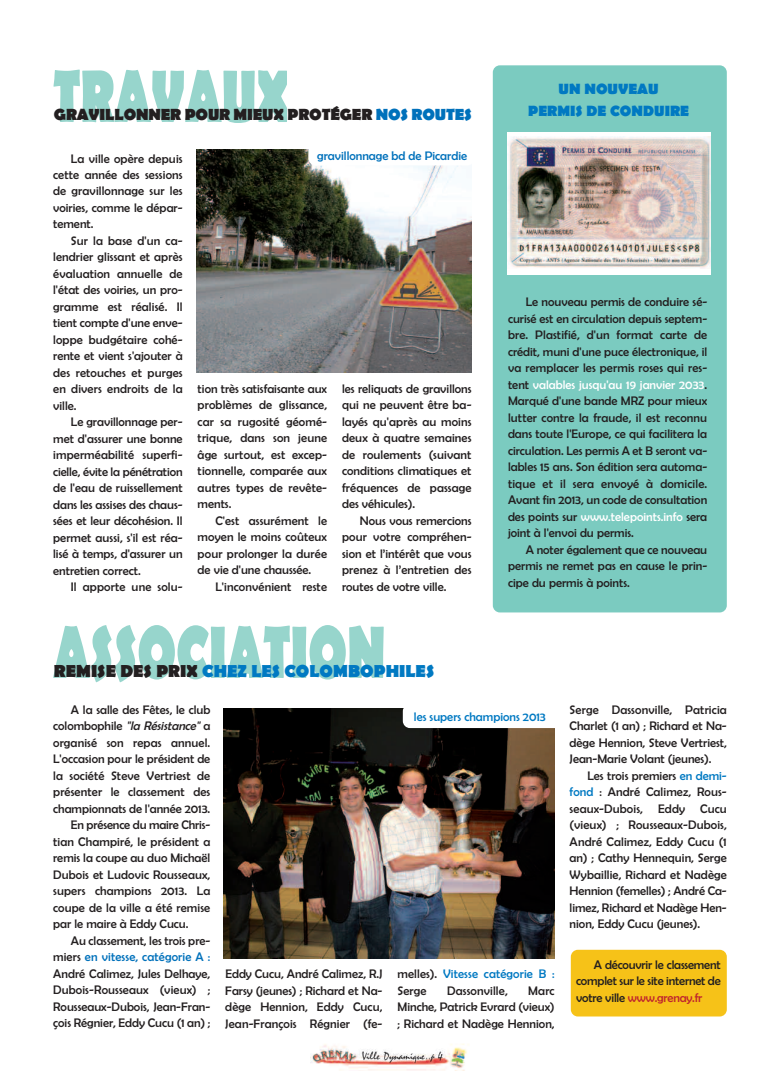
<style>
.page{position:relative;width:780px;height:1088px;background:#fff}
.page>*{position:absolute;margin:0;border:0;box-sizing:border-box;transform-origin:0 0}
.t1{font:700 17.5px "Berlin Sans FB";color:#0079c2}
.t2{font:700 16.25px "Berlin Sans FB";letter-spacing:-.01em;color:#231f20}
.t3{font:700 15px/22.2px "Berlin Sans FB";color:#0079c2;text-align:center}
.t4{font:12.5px/16.5px "Berlin Sans FB";color:#231f20;text-align:justify}
.t5{font:12.5px/16.5px "Berlin Sans FB";letter-spacing:.01em;color:#0079c2}
.t6{font:12.5px "Berlin Sans FB";color:#0071bb}
.t7{font:italic 12.5px "Berlin Sans FB";color:#231f20}
.s1{color:#0071bb}
.s2{color:#fff}
.s3{color:#231f20}
.s4{font-style:normal}
.s5{color:#0079c2}
.s6{color:#c0262d}
</style>
<div class="page">
<img style="left:310px;top:1044px;width:159px;height:26px">
<svg style="left:53px;top:625px;width:237px;height:57px"></svg>
<img style="left:224px;top:708px;width:330px;height:250px">
<div style="left:403px;top:704px;width:160px;height:24px;background:#fff;border-radius:7px"></div>
<svg style="left:53px;top:70px;width:202px;height:52px"></svg>
<img style="left:197px;top:150px;width:274px;height:223px">
<div style="left:493px;top:65px;width:233px;height:547px;background:#7bcbc0;border-radius:7px"></div>
<div style="left:507px;top:132px;width:203px;height:142px;background:#fff"></div>
<img style="left:508px;top:137px;width:202px;height:132px">
<div style="left:308px;top:144px;width:166px;height:21px;background:#fff;border-radius:7px"></div>
<div style="left:570px;top:950px;width:156px;height:66px;background:#f6c218;border-radius:7px"></div>
<h2 class="t2" style="left:54px;top:105px;width:419px">GRAVILLONNER POUR MIEUX PROTÉGER <span class="s1">NOS ROUTES</span></h2>
<p class="t4" style="left:53px;top:150px;width:131px;text-indent:18px">La ville opère depuis cette année des sessions de gravillonnage sur les voiries, comme le dépar&shy;tement.</p>
<p class="t4" style="left:53px;top:232px;width:131px;text-indent:18px">Sur la base d'un ca&shy;lendrier glissant et après évaluation annuelle de l'état des voiries, un pro&shy;gramme est réalisé. Il tient compte d'une enve&shy;loppe budgétaire cohé&shy;rente et vient s'ajouter à des retouches et purges en divers endroits de la ville.</p>
<p class="t4" style="left:53px;top:414px;width:131px;text-indent:18px">Le gravillonnage per&shy;met d'assurer une bonne imperméabilité superfi&shy;cielle, évite la pénétration de l'eau de ruissellement dans les assises des chaus&shy;sées et leur décohésion. Il permet aussi, s'il est réa&shy;lisé à temps, d'assurer un entretien correct.</p>
<p class="t4" style="left:71px;top:579px;width:113px">Il apporte une solu-</p>
<p class="t6" style="left:317px;top:149px;width:151px">gravillonnage bd de Picardie</p>
<p class="t4" style="left:198px;top:380px;width:131px">tion très satisfaisante aux problèmes de glissance, car sa rugosité géomé&shy;trique, dans son jeune âge surtout, est excep&shy;tionnelle, comparée aux autres types de revête&shy;ments.</p>
<p class="t4" style="left:198px;top:512px;width:131px;text-indent:18px">C'est assurément le moyen le moins coûteux pour prolonger la durée de vie d'une chaussée.</p>
<p class="t4" style="left:215px;top:578px;width:113px">L'inconvénient reste</p>
<p class="t4" style="left:342px;top:380px;width:131px">les reliquats de gravillons qui ne peuvent être ba&shy;layés qu'après au moins deux à quatre semaines de roulements (suivant conditions climatiques et fréquences de passage des véhicules).</p>
<p class="t4" style="left:342px;top:512px;width:131px;text-indent:18px">Nous vous remercions pour votre compréhen&shy;sion et l’intérêt que vous prenez à l’entretien des routes de votre ville.</p>
<p class="t3" style="left:528px;top:78px;width:162px">UN NOUVEAU<br>PERMIS DE CONDUIRE</p>
<p class="t4" style="left:508px;top:294px;width:201px;text-indent:18px">Le nouveau permis de conduire sé&shy;curisé est en circulation depuis septem&shy;bre. Plastifié, d'un format carte de crédit, muni d'une puce électronique, il va remplacer les permis roses qui res&shy;tent <span class="s2">valables jusqu'au 19 janvier 2033</span>.<br>Marqué d'une bande MRZ pour mieux lutter contre la fraude, il est reconnu dans toute l'Europe, ce qui facilitera la circulation. Les permis A et B seront va&shy;lables 15 ans. Son édition sera automa&shy;tique et il sera envoyé à domicile.<br>Avant fin 2013, un code de consultation des points sur <span class="s2">www.telepoints.info</span> sera joint à l'envoi du permis.</p>
<p class="t4" style="left:508px;top:541px;width:201px;text-indent:18px">A noter également que ce nouveau permis ne remet pas en cause le prin&shy;cipe du permis à points.</p>
<h1 class="t1" style="left:54px;top:660px;width:382px"><span class="s3">REMISE DES PRIX</span> CHEZ LES COLOMBOPHILES</h1>
<p class="t4" style="left:71px;top:701px;width:141px">A la salle des Fêtes, le club</p>
<p class="t7" style="left:53px;top:719px;width:159px"><span class="s4">colombophile</span> "laRésistance"<span class="s4">a</span></p>
<p class="t4" style="left:53px;top:734px;width:159px">organisé son repas annuel.</p>
<p class="t4" style="left:53px;top:751px;width:159px">L'occasion pour le président de</p>
<p class="t4" style="left:53px;top:767px;width:159px">la société Steve Vertriest de</p>
<p class="t4" style="left:53px;top:784px;width:159px">présenter le classement des</p>
<p class="t4" style="left:53px;top:800px;width:159px">championnats de l'année 2013.</p>
<p class="t4" style="left:71px;top:817px;width:141px">En présence du maire Chris-</p>
<p class="t4" style="left:53px;top:833px;width:159px">tian Champiré, le président a</p>
<p class="t4" style="left:53px;top:850px;width:159px">remis la coupe au duo Michaël</p>
<p class="t4" style="left:53px;top:866px;width:159px">Dubois et Ludovic Rousseaux,</p>
<p class="t4" style="left:53px;top:883px;width:159px">supers champions 2013. La</p>
<p class="t4" style="left:53px;top:899px;width:159px">coupe de la ville a été remise</p>
<p class="t4" style="left:53px;top:916px;width:137px">par le maire à Eddy Cucu.</p>
<p class="t4" style="left:71px;top:932px;width:141px">Au classement, les trois pre-</p>
<p class="t6" style="left:53px;top:950px;width:159px"><span class="s3">miers</span> en vitesse, catégorie A :</p>
<p class="t4" style="left:53px;top:965px;width:159px">André Calimez, Jules Delhaye,</p>
<p class="t4" style="left:53px;top:982px;width:159px">Dubois-Rousseaux (vieux) ;</p>
<p class="t4" style="left:53px;top:998px;width:159px">Rousseaux-Dubois, Jean-Fran-</p>
<p class="t4" style="left:53px;top:1015px;width:159px">çois Régnier, Eddy Cucu (1 an) ;</p>
<p class="t5" style="left:414px;top:709px;width:133px">les supers champions 2013</p>
<p class="t4" style="left:225px;top:965px;width:159px">Eddy Cucu, André Calimez, R.J Farsy (jeunes) ; Richard et Na&shy;dège Hennion, Eddy Cucu, Jean-François Régnier (fe-</p>
<p class="t5" style="left:397px;top:965px;width:159px"><span class="s3">melles).</span> Vitesse catégorie B :<br><span class="s3">Serge</span></p>
<p class="t4" style="left:397px;top:982px;width:159px;text-indent:131px">Marc Minche, Patrick Evrard (vieux) ; Richard et Nadège Hennion,</p>
<p class="t4" style="left:447px;top:982px;width:62px">Dassonville,</p>
<p class="t4" style="left:569px;top:701px;width:159px">Serge Dassonville, Patricia Charlet (1 an) ; Richard et Na&shy;dège Hennion, Steve Vertriest, Jean-Marie Volant (jeunes).</p>
<p class="t4" style="left:569px;top:767px;width:159px;text-indent:18px">Les trois premiers <span class="s5">en demi&shy;fond</span> : André Calimez, Rous&shy;seaux-Dubois, Eddy Cucu (vieux) ; Rousseaux-Dubois, André Calimez, Eddy Cucu (1 an) ; Cathy Hennequin, Serge Wybaillie, Richard et Nadège Hennion (femelles) ; André Ca&shy;limez, Richard et Nadège Hen&shy;nion, Eddy Cucu (jeunes).</p>
<p class="t4" style="left:576px;top:956px;width:146px;text-indent:18px">A découvrir le classement complet sur le site internet de votre ville <span class="s6">www.grenay.fr</span></p>
</div>
